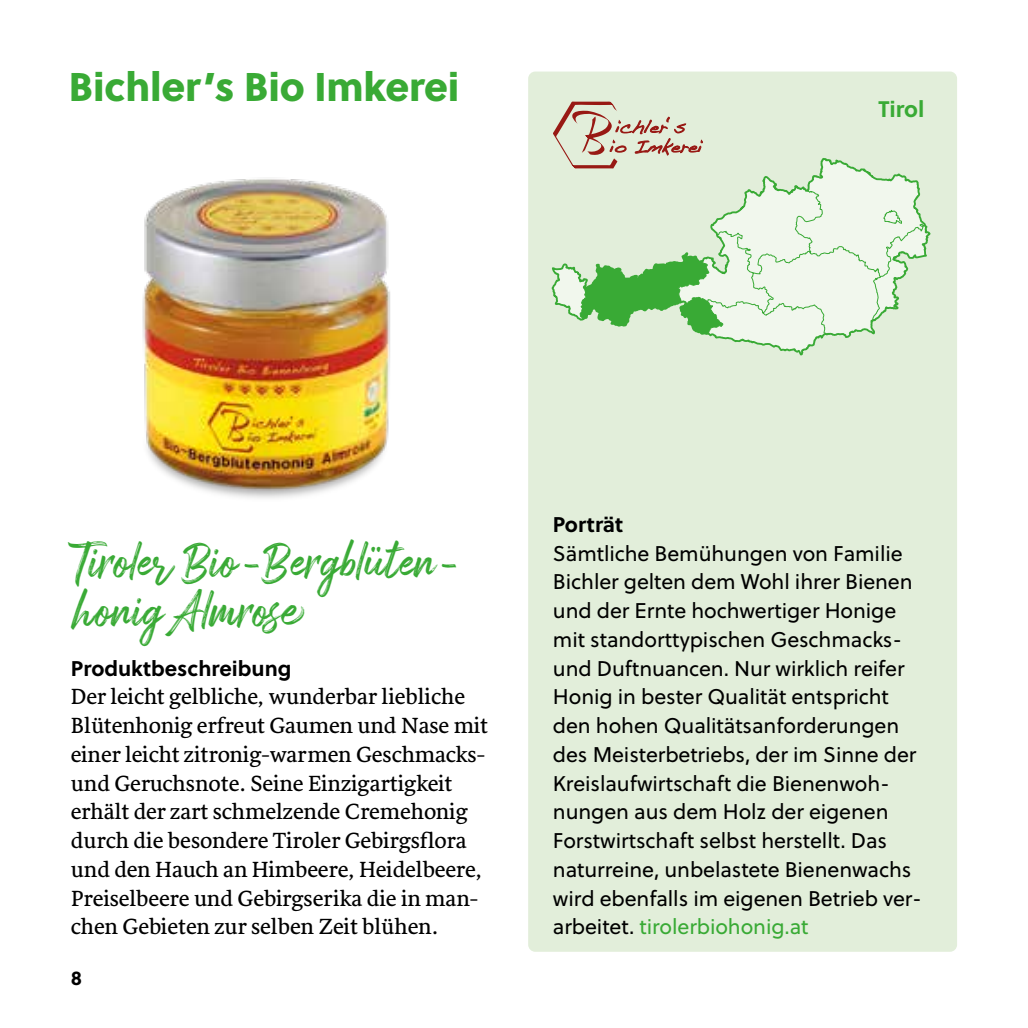
<style>
.page{position:relative;width:1028px;height:1028px;background:#fff}
.page>*{position:absolute;margin:0;border:0;box-sizing:border-box;transform-origin:0 0}
.t1{font:45px/48.8px "Arsilon";color:#39aa35}
.t2{font:40px "Soleil Xb";letter-spacing:-.005em;color:#39aa35}
.t3{font:22.5px/28.8px "Sirba";color:#000}
.t4{font:700 22.5px "Soleil";color:#39aa35}
.t5{font:21.25px/28.8px "Soleil";letter-spacing:-.005em;color:#000}
.t6{font:700 21.25px "Soleil";color:#000}
.t7{font:700 20px "Soleil";color:#000}
.s1{color:#39aa35}
</style>
<div class="page">
<img style="left:142px;top:179px;width:248px;height:319px">
<div style="left:528px;top:72px;width:429px;height:879px;background:#e2eeda;border-radius:7px"></div>
<svg style="left:553px;top:102px;width:150px;height:55px"></svg>
<svg style="left:551px;top:157px;width:379px;height:198px"></svg>
<h2 class="t2" style="left:69px;top:60px;width:392px">Bichler’s Bio Imkerei</h2>
<p class="t4" style="left:878px;top:95px;width:47px">Tirol</p>
<h1 class="t1" style="left:68px;top:535px;width:396px">Tiroler Bio-Bergblüten&shy;honig Almrose</h1>
<p class="t6" style="left:71px;top:654px;width:222px">Produktbeschreibung</p>
<p class="t3" style="left:71px;top:683px;width:419px">Der leicht gelbliche, wunderbar liebliche Blütenhonig erfreut Gaumen und Nase mit einer leicht zitronig-warmen Geschmacks&shy;und Geruchsnote. Seine Einzigartigkeit erhält der zart schmelzende Cremehonig durch die besondere Tiroler Gebirgsflora und den Hauch an Himbeere, Heidelbeere, Preiselbeere und Gebirgserika die in man&shy;chen Gebieten zur selben Zeit blühen.</p>
<p class="t7" style="left:71px;top:965px;width:13px">8</p>
<p class="t6" style="left:553px;top:510px;width:72px">Porträt</p>
<p class="t5" style="left:553px;top:539px;width:370px">Sämtliche Bemühungen von Familie Bichler gelten dem Wohl ihrer Bienen und der Ernte hochwertiger Honige mit standorttypischen Geschmacks&shy;und Duftnuancen. Nur wirklich reifer Honig in bester Qualität entspricht den hohen Qualitätsanforderungen des Meisterbetriebs, der im Sinne der Kreislaufwirtschaft die Bienenwoh&shy;nungen aus dem Holz der eigenen Forstwirtschaft selbst herstellt. Das naturreine, unbelastete Bienenwachs wird ebenfalls im eigenen Betrieb ver&shy;arbeitet. <span class="s1">tirolerbiohonig.at</span></p>
</div>
